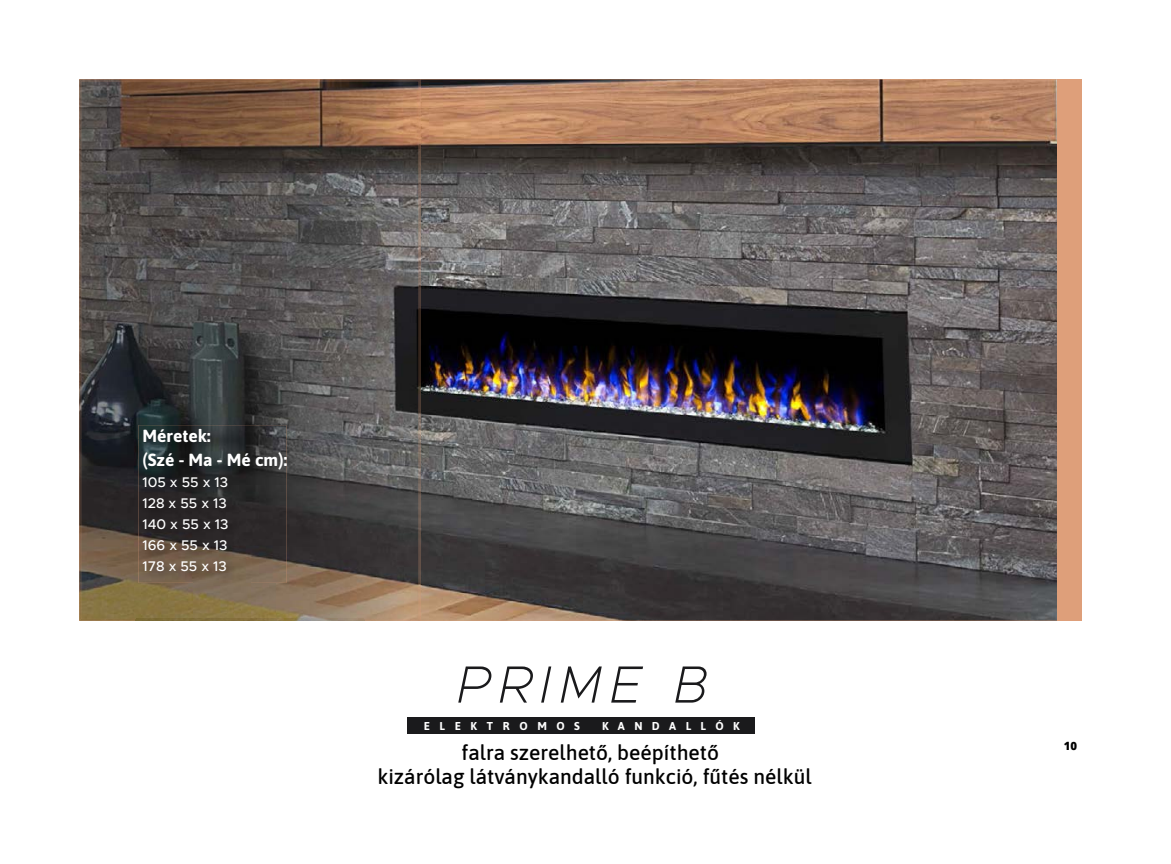
<style>
.page{position:relative;width:1171px;height:864px;background:#fff}
.page>*{position:absolute;margin:0;border:0;box-sizing:border-box;transform-origin:0 0}
.t1{font:italic 200 52.5px "Metropolis";letter-spacing:.15em;color:#1a1a1c}
.t2{font:500 21px/24.2px "Asap";color:#000;text-align:center}
.t3{font:700 17.5px/24.5px "Asap";color:#fff}
.t4{font:500 14px/21px "Metropolis";color:#fff;text-align:justify}
.t5{font:700 11.38px "Asap";letter-spacing:.85em;color:#fff}
.t6{font:800 11.38px "Open Sans";color:#000}
</style>
<div class="page">
<img style="left:420px;top:79px;width:637px;height:541px">
<div style="left:1057px;top:79px;width:24px;height:541px;background:#de9f7a"></div>
<div style="left:407px;top:717px;width:347px;height:16px;background:#1a1a1c"></div>
<img style="left:137px;top:140px;width:226px;height:299px">
<img style="left:137px;top:439px;width:56px;height:179px">
<img style="left:250px;top:439px;width:113px;height:179px">
<img style="left:193px;top:582px;width:57px;height:36px">
<img style="left:79px;top:620px;width:341px;height:1px">
<img style="left:136px;top:618px;width:228px;height:2px">
<img style="left:80px;top:80px;width:340px;height:60px">
<img style="left:80px;top:140px;width:57px;height:479px">
<img style="left:363px;top:140px;width:57px;height:479px">
<img style="left:138px;top:425px;width:148px;height:157px">
<p class="t3" style="left:142px;top:422px;width:146px">Méretek:<br>(Szé - Ma - Mé cm):</p>
<p class="t4" style="left:142px;top:471px;width:87px">105 x 55 x 13<br>128 x 55 x 13<br>140 x 55 x 13<br>166 x 55 x 13<br>178 x 55 x 13</p>
<h1 class="t1" style="left:457px;top:651px;width:253px">PRIME B</h1>
<p class="t5" style="left:424px;top:718px;width:158px">ELEKTROM O S</p>
<p class="t5" style="left:602px;top:718px;width:139px">K A N D A L L Ó K</p>
<p class="t2" style="left:377px;top:738px;width:436px">falra szerelhető, beépíthető<br>kizárólag látványkandalló funkció, fűtés nélkül</p>
<p class="t6" style="left:1064px;top:736px;width:15px">10</p>
</div>
